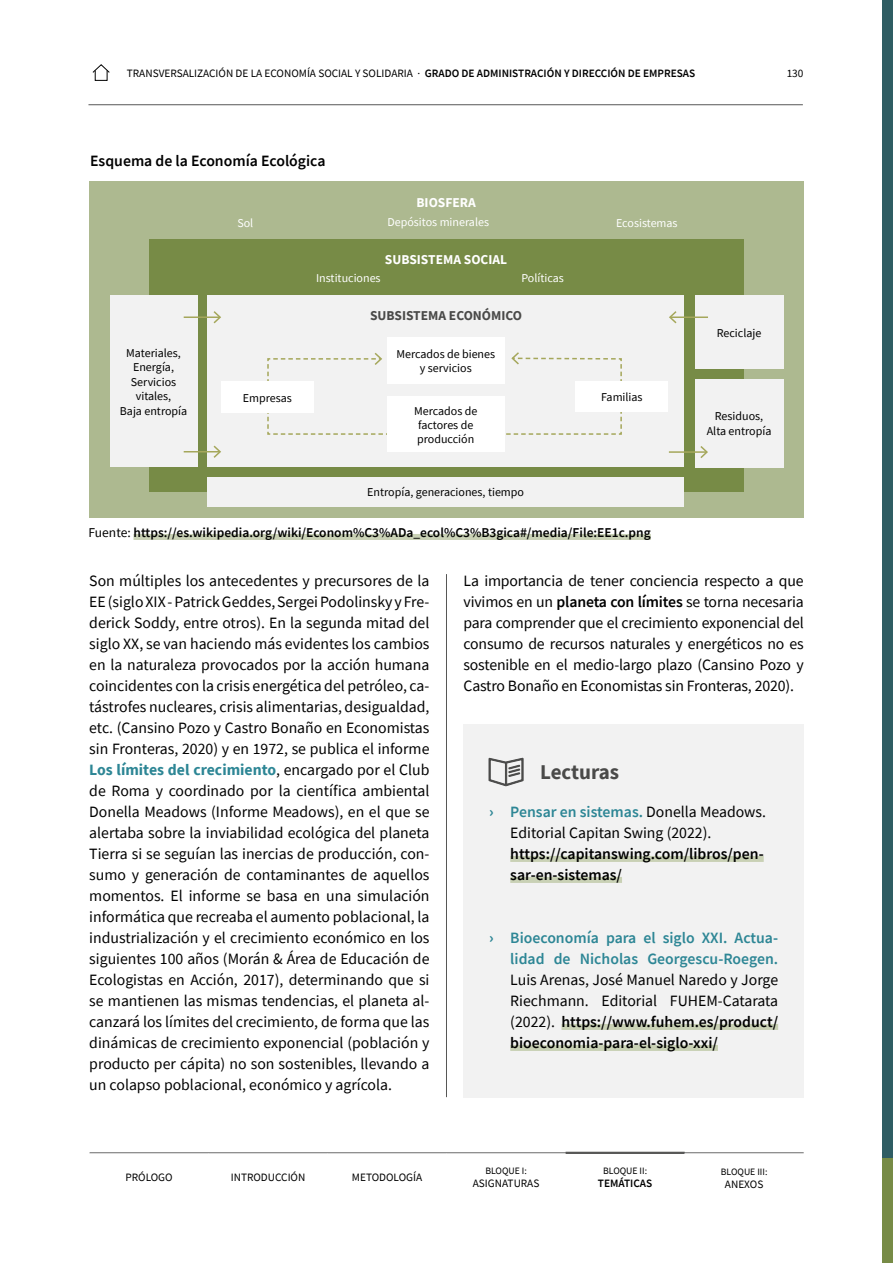
<style>
.page{position:relative;width:893px;height:1263px;background:#fff}
.page>*{position:absolute;margin:0;border:0;box-sizing:border-box;transform-origin:0 0}
.t1{font:700 21px "Source Sans Pro";color:#4a4a49}
.t2{font:15.75px/21px "Source Sans Pro";color:#000;text-align:justify}
.t3{font:600 15.75px/21px "Source Sans Pro";color:#000}
.t4{font:600 15.75px/21px "Source Sans Pro";color:#2d8695;text-align:right}
.t5{font:600 13.5px "Source Sans Pro";color:#000}
.t6{font:700 13.5px "Source Sans Pro";color:#fff}
.t7{font:700 13.5px "Source Sans Pro";color:#4a4a49}
.t8{font:12px/14.4px "Source Sans Pro";color:#000;text-align:center}
.t9{font:12px "Source Sans Pro";color:#fff}
.t10{font:11.25px "Source Sans Pro";color:#000}
.t11{font:600 11.25px "Source Sans Pro";color:#000}
.t12{font:9.75px "Source Sans Pro";color:#000}
.s1{font-weight:600}
.s2{font-weight:400}
.s3{font-weight:700;color:#2d8695}
.s4{font-weight:600;color:#2d8695}
.s5{font-weight:700}
</style>
<div class="page">
<div style="left:882px;top:523px;width:11px;height:740px;background:#778b46"></div>
<div style="left:882px;top:0;width:11px;height:1157px;background:#2f5d63"></div>
<div style="left:133px;top:534px;width:518px;height:6px;background:#c9d1b5"></div>
<hr style="left:446px;top:574px;width:1px;height:523px;background:#575756">
<div style="left:89px;top:181px;width:715px;height:336px;background:#adb990"></div>
<div style="left:149px;top:239px;width:594px;height:253px;background:#778b46"></div>
<div style="left:208px;top:295px;width:476px;height:172px;background:#f2f2f2"></div>
<svg style="left:267px;top:352px;width:355px;height:83px"></svg>
<div style="left:387px;top:337px;width:118px;height:47px;background:#fff"></div>
<div style="left:576px;top:381px;width:92px;height:31px;background:#fff"></div>
<div style="left:221px;top:381px;width:92px;height:32px;background:#fff"></div>
<div style="left:387px;top:397px;width:118px;height:55px;background:#fff"></div>
<div style="left:110px;top:295px;width:87px;height:172px;background:#f2f2f2"></div>
<div style="left:695px;top:295px;width:88px;height:74px;background:#f2f2f2"></div>
<div style="left:695px;top:379px;width:88px;height:88px;background:#f2f2f2"></div>
<hr style="left:184px;top:316px;width:36px;height:2px;background:#a5a75b">
<svg style="left:212px;top:311px;width:9px;height:13px"></svg>
<hr style="left:184px;top:451px;width:36px;height:1px;background:#a5a75b">
<svg style="left:212px;top:445px;width:9px;height:13px"></svg>
<hr style="left:669px;top:451px;width:38px;height:2px;background:#a5a75b">
<svg style="left:699px;top:446px;width:9px;height:12px"></svg>
<hr style="left:670px;top:316px;width:38px;height:2px;background:#a5a75b">
<svg style="left:669px;top:311px;width:9px;height:13px"></svg>
<div style="left:208px;top:477px;width:476px;height:29px;background:#f2f2f2"></div>
<div style="left:463px;top:724px;width:341px;height:373px;background:#f2f2f2"></div>
<div style="left:510px;top:856px;width:254px;height:6px;background:#c9d1b5"></div>
<div style="left:510px;top:877px;width:112px;height:6px;background:#c9d1b5"></div>
<div style="left:561px;top:1024px;width:217px;height:6px;background:#c9d1b5"></div>
<div style="left:510px;top:1045px;width:208px;height:6px;background:#c9d1b5"></div>
<svg style="left:488px;top:757px;width:36px;height:30px"></svg>
<hr style="left:88px;top:104px;width:715px;height:1px;background:#575756">
<hr style="left:90px;top:1152px;width:714px;height:1px;background:#575756">
<hr style="left:566px;top:1152px;width:119px;height:2px;background:#575756">
<div style="left:95px;top:70px;width:13px;height:11px;border:1px solid #000"></div>
<svg style="left:92px;top:64px;width:18px;height:10px"></svg>
<p class="t10" style="left:127px;top:66px;width:570px">TRANSVERSALIZACIÓN DE LA ECONOMÍA SOCIAL Y SOLIDARIA · <span class="s1">GRADO DE ADMINISTRACIÓN Y DIRECCIÓN DE EMPRESAS</span></p>
<p class="t10" style="left:787px;top:66px;width:18px">130</p>
<p class="t3" style="left:90px;top:150px;width:237px">Esquema de la Economía Ecológica</p>
<p class="t6" style="left:416px;top:193px;width:61px">BIOSFERA</p>
<p class="t9" style="left:237px;top:215px;width:17px">Sol</p>
<p class="t9" style="left:387px;top:214px;width:103px">Depósitos minerales</p>
<p class="t6" style="left:385px;top:250px;width:124px">SUBSISTEMA SOCIAL</p>
<p class="t9" style="left:316px;top:270px;width:66px">Instituciones</p>
<p class="t9" style="left:521px;top:270px;width:44px">Políticas</p>
<p class="t9" style="left:616px;top:215px;width:63px">Ecosistemas</p>
<p class="t8" style="left:120px;top:346px;width:69px">Materiales,<br>Energía,<br>Servicios vitales,<br>Baja entropía</p>
<p class="t7" style="left:370px;top:306px;width:153px">SUBSISTEMA ECONÓMICO</p>
<p class="t8" style="left:396px;top:346px;width:100px">Mercados de bienes y servicios</p>
<p class="t8" style="left:243px;top:390px;width:51px">Empresas</p>
<p class="t8" style="left:601px;top:390px;width:43px">Familias</p>
<p class="t8" style="left:414px;top:403px;width:65px;text-align:left">Mercados de factores de producción</p>
<p class="t8" style="left:367px;top:485px;width:158px">Entropía, generaciones, tiempo</p>
<p class="t5" style="left:88px;top:524px;width:564px"><span class="s2">Fuente:</span> https://es.wikipedia.org/wiki/Econom%C3%ADa_ecol%C3%B3gica#/media/File:EE1c.png</p>
<p class="t8" style="left:717px;top:326px;width:46px">Reciclaje</p>
<p class="t8" style="left:707px;top:409px;width:66px">Residuos,<br>Alta entropía</p>
<p class="t2" style="left:89px;top:570px;width:342px">Son múltiples los antecedentes y precursores de la EE (siglo XIX - Patrick Geddes, Sergei Podolinsky y Fre&shy;derick Soddy, entre otros). En la segunda mitad del siglo XX, se van haciendo más evidentes los cambios en la naturaleza provocados por la acción humana coincidentes con la crisis energética del petróleo, ca&shy;tástrofes nucleares, crisis alimentarias, desigualdad, etc. (Cansino Pozo y Castro Bonaño en Economistas sin Fronteras, 2020) y en 1972, se publica el informe <span class="s3">Los límites del crecimiento</span>, encargado por el Club de Roma y coordinado por la científica ambiental Donella Meadows (Informe Meadows), en el que se alertaba sobre la inviabilidad ecológica del planeta Tierra si se seguían las inercias de producción, con&shy;sumo y generación de contaminantes de aquellos momentos. El informe se basa en una simulación informática que recreaba el aumento poblacional, la industrialización y el crecimiento económico en los siguientes 100 años (Morán &amp; Área de Educación de Ecologistas en Acción, 2017), determinando que si se mantienen las mismas tendencias, el planeta al&shy;canzará los límites del crecimiento, de forma que las dinámicas de crecimiento exponencial (población y producto per cápita) no son sostenibles, llevando a un colapso poblacional, económico y agrícola.</p>
<p class="t2" style="left:463px;top:570px;width:342px">La importancia de tener conciencia respecto a que vivimos en un <span class="s1">planeta con límites</span> se torna necesaria para comprender que el crecimiento exponencial del consumo de recursos naturales y energéticos no es sostenible en el medio-largo plazo (Cansino Pozo y Castro Bonaño en Economistas sin Fronteras, 2020).</p>
<h1 class="t1" style="left:540px;top:757px;width:81px">Lecturas</h1>
<p class="t2" style="left:510px;top:801px;width:257px;text-indent:-21px"><span class="s3">›</span> <span class="s4">Pensar en sistemas.</span> Donella Meadows.<br>Editorial Capitan Swing (2022).</p>
<p class="t3" style="left:510px;top:843px;width:255px">https://capitanswing.com/libros/pen&shy;sar-en-sistemas/</p>
<p class="t4" style="left:489px;top:927px;width:291px"><span class="s5">›</span> Bioeconomía para el siglo XXI. Actua&shy;lidad de Nicholas Georgescu-Roegen.</p>
<p class="t2" style="left:510px;top:969px;width:269px">Luis Arenas, José Manuel Naredo y Jorge Riechmann. Editorial FUHEM-Catarata (2022). <span class="s1">https://www.fuhem.es/product/ bioeconomia-para-el-siglo-xxi/</span></p>
<p class="t10" style="left:352px;top:1170px;width:72px">METODOLOGÍA</p>
<p class="t12" style="left:603px;top:1165px;width:46px">BLOQUE II:</p>
<p class="t12" style="left:485px;top:1165px;width:43px">BLOQUE I:</p>
<p class="t10" style="left:473px;top:1176px;width:68px">ASIGNATURAS</p>
<p class="t10" style="left:125px;top:1170px;width:49px">PRÓLOGO</p>
<p class="t10" style="left:231px;top:1170px;width:76px">INTRODUCCIÓN</p>
<p class="t12" style="left:721px;top:1165px;width:48px">BLOQUE III:</p>
<p class="t10" style="left:725px;top:1177px;width:40px">ANEXOS</p>
<p class="t11" style="left:598px;top:1176px;width:56px">TEMÁTICAS</p>
</div>
